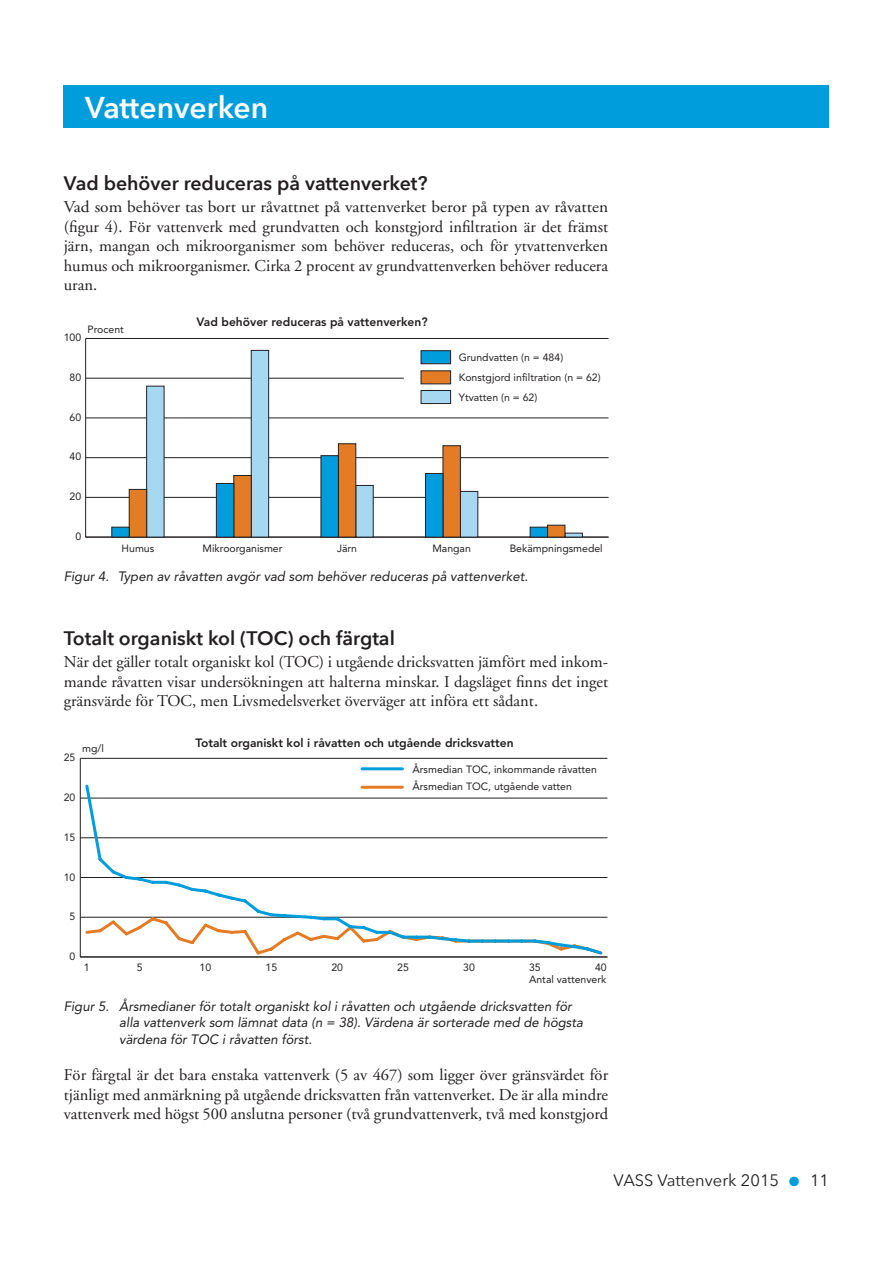
<style>
.page{position:relative;width:893px;height:1263px;background:#fff}
.page>*{position:absolute;margin:0;border:0;box-sizing:border-box;transform-origin:0 0}
.Kapitelrubrik{font:600 30px "Avenir Next";color:#fff}
.Underrubrik_1{font:600 19.5px "Avenir Next";color:#231f20}
.Brödtext{font:16.5px/19.5px "Adobe Garamond";color:#231f20;text-align:justify}
.Brödtext-2{font:16.5px/19.5px "Adobe Garamond";color:#231f20;text-align:justify;scale:1.05 1}
.t1{font:16.5px "Avenir Next";color:#231f20}
.Figurtext_under{font:italic 13.5px/16.5px "Avenir";color:#231f20}
.Figurtext{font:italic 13.5px "Avenir";color:#231f20}
.t2{font:800 12px "Avenir";color:#231f20}
.t3{font:10.5px/12.5px "Avenir";color:#231f20;text-align:right}
.s1{font-family:"Avenir";font-size:27px;color:#009ddc}
</style>
<div class="page">
<div style="left:64px;top:85px;width:765px;height:43px;background:#009ddc"></div>
<hr style="left:85px;top:338px;width:1px;height:199px;background:#231f20">
<hr style="left:86px;top:537px;width:523px;height:1px;background:#231f20">
<hr style="left:86px;top:497px;width:523px;height:1px;background:#231f20">
<hr style="left:86px;top:457px;width:523px;height:1px;background:#231f20">
<hr style="left:86px;top:418px;width:523px;height:1px;background:#231f20">
<hr style="left:86px;top:378px;width:318px;height:1px;background:#231f20">
<hr style="left:86px;top:338px;width:523px;height:1px;background:#231f20">
<div style="left:421px;top:390px;width:30px;height:14px;background:#a7d8f2;border:1px solid #231f20"></div>
<div style="left:146px;top:386px;width:18px;height:151px;background:#a7d8f2;border:1px solid #231f20"></div>
<div style="left:251px;top:350px;width:18px;height:187px;background:#a7d8f2;border:1px solid #231f20"></div>
<div style="left:355px;top:485px;width:19px;height:52px;background:#a7d8f2;border:1px solid #231f20"></div>
<div style="left:460px;top:491px;width:18px;height:46px;background:#a7d8f2"></div>
<svg style="left:565px;top:533px;width:18px;height:4px"></svg>
<div style="left:421px;top:370px;width:30px;height:14px;background:#e47c25"></div>
<div style="left:129px;top:489px;width:18px;height:48px;background:#e47c25;border:1px solid #231f20"></div>
<div style="left:233px;top:475px;width:19px;height:62px;background:#e47c25;border:1px solid #231f20"></div>
<div style="left:338px;top:443px;width:18px;height:94px;background:#e47c25;border:1px solid #231f20"></div>
<div style="left:443px;top:445px;width:18px;height:92px;background:#e47c25;border:1px solid #231f20"></div>
<div style="left:547px;top:525px;width:18px;height:12px;background:#e47c25"></div>
<div style="left:421px;top:350px;width:30px;height:14px;background:#009ddc;border:1px solid #231f20"></div>
<div style="left:111px;top:527px;width:19px;height:10px;background:#009ddc"></div>
<div style="left:216px;top:483px;width:18px;height:54px;background:#009ddc;border:1px solid #231f20"></div>
<div style="left:321px;top:455px;width:18px;height:82px;background:#009ddc;border:1px solid #231f20"></div>
<div style="left:425px;top:473px;width:18px;height:64px;background:#009ddc;border:1px solid #231f20"></div>
<div style="left:530px;top:527px;width:18px;height:10px;background:#009ddc"></div>
<hr style="left:80px;top:758px;width:1px;height:199px;background:#231f20">
<hr style="left:80px;top:956px;width:527px;height:1px;background:#231f20">
<hr style="left:80px;top:917px;width:527px;height:1px;background:#231f20">
<hr style="left:80px;top:877px;width:527px;height:1px;background:#231f20">
<hr style="left:80px;top:837px;width:527px;height:1px;background:#231f20">
<hr style="left:80px;top:798px;width:527px;height:1px;background:#231f20">
<hr style="left:80px;top:758px;width:527px;height:1px;background:#231f20">
<svg style="left:83px;top:784px;width:522px;height:173px"></svg>
<hr style="left:362px;top:767px;width:40px;height:3px;background:#009ddc">
<hr style="left:362px;top:786px;width:40px;height:3px;background:#e47c25">
<p class="Kapitelrubrik" style="left:85px;top:82px;width:185px">Vattenverken</p>
<p class="Underrubrik_1" style="left:64px;top:166px;width:365px">Vad behöver reduceras på vattenverket?</p>
<p class="Brödtext-2" style="left:64px;top:198px;width:520px">Vad som behöver tas bort ur råvattnet på vattenverket beror på typen av råvatten (figur 4). För vattenverk med grundvatten och konstgjord infiltration är det främst järn, mangan och mikroorganismer som behöver reduceras, och för ytvattenverken humus och mikroorganismer. Cirka 2 procent av grundvattenverken behöver reducera uran.</p>
<p class="t3" style="left:88px;top:323px;width:38px">Procent</p>
<p class="t3" style="left:64px;top:331px;width:19px">100</p>
<p class="t3" style="left:70px;top:371px;width:13px">80</p>
<p class="t3" style="left:70px;top:411px;width:13px">60</p>
<p class="t3" style="left:70px;top:450px;width:13px">40</p>
<p class="t3" style="left:70px;top:490px;width:13px">20</p>
<p class="t3" style="left:75px;top:530px;width:7px">0</p>
<p class="t2" style="left:197px;top:315px;width:232px">Vad behöver reduceras på vattenverken?</p>
<p class="t3" style="left:459px;top:351px;width:106px">Grundvatten (n = 484)</p>
<p class="t3" style="left:459px;top:371px;width:143px">Konstgjord infiltration (n = 62)</p>
<p class="t3" style="left:459px;top:391px;width:80px">Ytvatten (n = 62)</p>
<p class="t3" style="left:122px;top:542px;width:34px">Humus</p>
<p class="t3" style="left:203px;top:542px;width:81px">Mikroorganismer</p>
<p class="t3" style="left:337px;top:542px;width:22px">Järn</p>
<p class="t3" style="left:432px;top:542px;width:40px">Mangan</p>
<p class="t3" style="left:510px;top:542px;width:95px">Bekämpningsmedel</p>
<p class="Figurtext" style="left:64px;top:569px;width:466px">Figur 4. Typen av råvatten avgör vad som behöver reduceras på vattenverket.</p>
<p class="Underrubrik_1" style="left:64px;top:621px;width:333px">Totalt organiskt kol (TOC) och färgtal</p>
<p class="Brödtext" style="left:64px;top:653px;width:546px">När det gäller totalt organiskt kol (TOC) i utgående dricksvatten jämfört med inkom&shy;mande råvatten visar undersökningen att halterna minskar. I dagsläget finns det inget gränsvärde för TOC, men Livsmedelsverket överväger att införa ett sådant.</p>
<p class="t3" style="left:64px;top:752px;width:13px">25</p>
<p class="t3" style="left:82px;top:742px;width:23px">mg/l</p>
<p class="t3" style="left:64px;top:791px;width:13px">20</p>
<p class="t3" style="left:64px;top:831px;width:13px">15</p>
<p class="t3" style="left:64px;top:871px;width:13px">10</p>
<p class="t3" style="left:70px;top:910px;width:7px">5</p>
<p class="t3" style="left:70px;top:950px;width:7px">0</p>
<p class="t2" style="left:195px;top:735px;width:320px">Totalt organiskt kol i råvatten och utgående dricksvatten</p>
<p class="t3" style="left:412px;top:761px;width:186px;line-height:17.4px;text-align:left">Årsmedian TOC, inkommande råvatten<br>Årsmedian TOC, utgående vatten</p>
<p class="t3" style="left:84px;top:961px;width:7px">1</p>
<p class="t3" style="left:137px;top:961px;width:7px">5</p>
<p class="t3" style="left:200px;top:961px;width:13px">10</p>
<p class="t3" style="left:266px;top:961px;width:13px">15</p>
<p class="t3" style="left:331px;top:961px;width:13px">20</p>
<p class="t3" style="left:397px;top:961px;width:13px">25</p>
<p class="t3" style="left:463px;top:961px;width:13px">30</p>
<p class="t3" style="left:529px;top:961px;width:13px">35</p>
<p class="t3" style="left:529px;top:961px;width:79px">40<br>Antal vattenverk</p>
<p class="Figurtext_under" style="left:119px;top:998px;width:465px;text-indent:-56px">Figur 5. Årsmedianer för totalt organiskt kol i råvatten och utgående dricksvatten för alla vattenverk som lämnat data (n = 38). Värdena är sorterade med de högsta värdena för TOC i råvatten först.</p>
<p class="Brödtext" style="left:64px;top:1065px;width:546px">För färgtal är det bara enstaka vattenverk (5 av 467) som ligger över gränsvärdet för tjänligt med anmärkning på utgående dricksvatten från vattenverket. De är alla mindre vattenverk med högst 500 anslutna personer (två grundvattenverk, två med konstgjord</p>
<p class="t1" style="left:614px;top:1166px;width:217px">VASS Vattenverk 2015 <span class="s1">•</span> 11</p>
</div>
